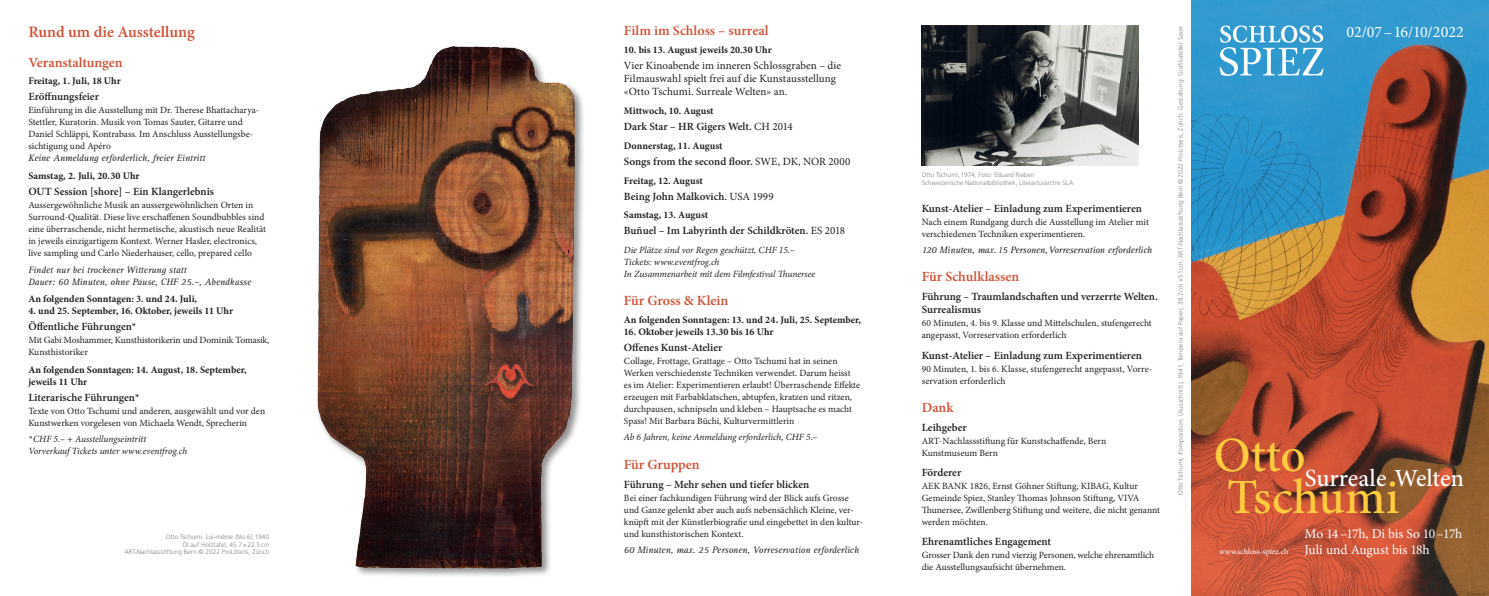
<style>
.page{position:relative;width:1489px;height:596px;background:#fff}
.page>*{position:absolute;margin:0;border:0;box-sizing:border-box;transform-origin:0 0}
.t1{font:500 49.2px/42.2px "Minion Pro";color:#fecc3e}
.t2{font:500 24.6px "Minion Pro";color:#fff}
.t3{font:600 16px "Minion Pro";color:#d35035}
.t4{font:16px "Minion Pro";color:#fff}
.t5{font:600 14px "Minion Pro";color:#d35035}
.t6{font:13.5px/16.2px "Minion Pro";letter-spacing:-.01em;color:#fff}
.t7{font:600 11px/13.2px "Minion Pro";letter-spacing:-.005em;color:#231f20}
.t8{font:11px/13.2px "Minion Pro";color:#231f20}
.t9{font:700 10px/12px "Minion Pro";color:#231f20}
.t10{font:9.5px/12px "Minion Pro";letter-spacing:-.005em;color:#231f20}
.t11{font:italic 9.5px/12px "Rotis Serif";color:#231f20}
.t12{font:italic 9.5px/12px "Minion Pro";letter-spacing:-.005em;color:#231f20}
.t13{font:8px "Minion Pro";color:#fff}
.t14{font:300 6.5px/7.8px "Frutiger";color:#808285}
.s1{font-style:italic}
.s2{font-weight:400}
</style>
<div class="page">
<img style="left:1191px;top:0;width:297px;height:595px">
<img style="left:317px;top:46px;width:266px;height:530px">
<svg style="left:1219px;top:25px;width:104px;height:51px"></svg>
<img style="left:921px;top:26px;width:217px;height:139px">
<h3 class="t3" style="left:28px;top:21px;width:168px">Rund um die Ausstellung</h3>
<h3 class="t5" style="left:28px;top:52px;width:96px">Veranstaltungen</h3>
<p class="t9" style="left:28px;top:75px;width:94px">Freitag, 1. Juli, 18 Uhr</p>
<p class="t7" style="left:28px;top:90px;width:72px">Eröffnungsfeier</p>
<p class="t10" style="left:28px;top:104px;width:232px">Einführung in die Ausstellung mit Dr. Therese Bhattacharya-Stettler, Kuratorin. Musik von Tomas Sauter, Gitarre und Daniel Schläppi, Kontrabass. Im Anschluss Ausstellungsbe&shy;sichtigung und Apéro</p>
<p class="t11" style="left:28px;top:152px;width:178px">Keine Anmeldung erforderlich, freier Eintritt</p>
<p class="t9" style="left:28px;top:170px;width:113px">Samstag, 2. Juli, 20.30 Uhr</p>
<p class="t7" style="left:28px;top:185px;width:187px">OUT Session [shore] – Ein Klangerlebnis</p>
<p class="t10" style="left:28px;top:199px;width:239px">Aussergewöhnliche Musik an aussergewöhnlichen Orten in Surround-Qualität. Diese live erschaffenen Soundbubbles sind eine überraschende, nicht hermetische, akustisch neue Realität in jeweils einzigartigem Kontext. Werner Hasler, electronics, live sampling und Carlo Niederhauser, cello, prepared cello</p>
<p class="t11" style="left:28px;top:263px;width:224px">Findet nur bei trockener Witterung statt<br>Dauer: 60 Minuten, ohne Pause, CHF 25.–, Abendkasse</p>
<p class="t9" style="left:28px;top:293px;width:170px">An folgenden Sonntagen: 3. und 24. Juli,</p>
<p class="t9" style="left:28px;top:305px;width:206px">4. und 25. September, 16. Oktober, jeweils 11 Uhr</p>
<p class="t7" style="left:28px;top:320px;width:109px">Öffentliche Führungen*</p>
<p class="t10" style="left:28px;top:334px;width:242px">Mit Gabi Moshammer, Kunsthistorikerin und Dominik Tomasik,<br>Kunsthistoriker</p>
<p class="t9" style="left:28px;top:363px;width:220px">An folgenden Sonntagen: 14. August, 18. September, jeweils 11 Uhr</p>
<p class="t7" style="left:28px;top:390px;width:113px">Literarische Führungen*</p>
<p class="t10" style="left:28px;top:405px;width:238px">Texte von Otto Tschumi und anderen, ausgewählt und vor den<br>Kunstwerken vorgelesen von Michaela Wendt, Sprecherin</p>
<p class="t12" style="left:28px;top:433px;width:160px">*CHF 5.– + Ausstellungseintritt<br>Vorverkauf Tickets unter www.eventfrog.ch</p>
<p class="t14" style="left:124px;top:532px;width:146px;text-align:right">Otto Tschumi, <span class="s1">Lui-même (No.6)</span>,1940<br>Öl auf Holztafel, 45.7×22.5cm<br>ART-Nachlassstiftung Bern © 2022 ProLitteris, Zürich</p>
<h3 class="t5" style="left:624px;top:21px;width:146px">Film im Schloss – surreal</h3>
<p class="t9" style="left:624px;top:44px;width:149px">10. bis 13. August jeweils 20.30 Uhr</p>
<p class="t8" style="left:624px;top:59px;width:219px">Vier Kinoabende im inneren Schlossgraben – die<br>Filmauswahl spielt frei auf die Kunstausstellung «Otto Tschumi. Surreale Welten» an.</p>
<p class="t9" style="left:624px;top:105px;width:91px">Mittwoch, 10. August</p>
<p class="t7" style="left:624px;top:120px;width:170px">Dark Star – HR Gigers Welt. <span class="s2">CH 2014</span></p>
<p class="t9" style="left:624px;top:139px;width:100px">Donnerstag, 11. August</p>
<p class="t7" style="left:624px;top:155px;width:228px">Songs from the second floor. <span class="s2">SWE, DK, NOR 2000</span></p>
<p class="t9" style="left:624px;top:174px;width:80px">Freitag, 12. August</p>
<p class="t7" style="left:624px;top:189px;width:151px">Being John Malkovich. <span class="s2">USA 1999</span></p>
<p class="t9" style="left:624px;top:209px;width:86px">Samstag, 13. August</p>
<p class="t7" style="left:624px;top:224px;width:223px">Buñuel – Im Labyrinth der Schildkröten. <span class="s2">ES 2018</span></p>
<p class="t12" style="left:624px;top:244px;width:193px">Die Plätze sind vor Regen geschützt, CHF 15.–<br>Tickets: www.eventfrog.ch<br>In Zusammenarbeit mit dem Filmfestival Thunersee</p>
<h3 class="t5" style="left:624px;top:291px;width:106px">Für Gross &amp; Klein</h3>
<p class="t9" style="left:624px;top:313px;width:239px">An folgenden Sonntagen: 13. und 24. Juli, 25. September,</p>
<p class="t9" style="left:624px;top:325px;width:151px">16. Oktober jeweils 13.30 bis 16 Uhr</p>
<p class="t7" style="left:624px;top:341px;width:100px">Offenes Kunst-Atelier</p>
<p class="t10" style="left:624px;top:355px;width:238px">Collage, Frottage, Grattage – Otto Tschumi hat in seinen Werken verschiedenste Techniken verwendet. Darum heisst es im Atelier: Experimentieren erlaubt! Überraschende Effekte erzeugen mit Farbabklatschen, abtupfen, kratzen und ritzen, durchpausen, schnipseln und kleben – Hauptsache es macht Spass! Mit Barbara Büchi, Kulturvermittlerin</p>
<p class="t12" style="left:624px;top:431px;width:195px">Ab 6 Jahren, keine Anmeldung erforderlich, CHF 5.–</p>
<h3 class="t5" style="left:624px;top:454px;width:77px">Für Gruppen</h3>
<p class="t7" style="left:624px;top:477px;width:187px">Führung – Mehr sehen und tiefer blicken</p>
<p class="t10" style="left:624px;top:491px;width:241px">Bei einer fachkundigen Führung wird der Blick aufs Grosse und Ganze gelenkt aber auch aufs nebensächlich Kleine, ver&shy;knüpft mit der Künstlerbiografie und eingebettet in den kultur&shy;und kunsthistorischen Kontext.</p>
<p class="t11" style="left:624px;top:543px;width:237px">60 Minuten, max. 25 Personen, Vorreservation erforderlich</p>
<p class="t14" style="left:921px;top:171px;width:153px">Otto Tschumi,1974, Foto: Eduard Rieben<br>Schweizerische Nationalbibliothek, Literarturarchiv SLA</p>
<p class="t7" style="left:921px;top:201px;width:222px">Kunst-Atelier – Einladung zum Experimentieren</p>
<p class="t10" style="left:921px;top:215px;width:229px">Nach einem Rundgang durch die Ausstellung im Atelier mit verschiedenen Techniken experimentieren.</p>
<p class="t11" style="left:921px;top:244px;width:232px">120 Minuten, max.15 Personen,Vorreservation erforderlich</p>
<h3 class="t5" style="left:921px;top:267px;width:99px">Für Schulklassen</h3>
<p class="t7" style="left:921px;top:289px;width:237px">Führung – Traumlandschaften und verzerrte Welten.<br>Surrealismus</p>
<p class="t10" style="left:921px;top:317px;width:231px">60 Minuten, 4. bis 9. Klasse und Mittelschulen, stufengerecht angepasst, Vorreservation erforderlich</p>
<p class="t7" style="left:921px;top:348px;width:222px">Kunst-Atelier – Einladung zum Experimentieren</p>
<p class="t10" style="left:921px;top:362px;width:232px">90 Minuten, 1. bis 6. Klasse, stufengerecht angepasst, Vorre&shy;servation erforderlich</p>
<h3 class="t5" style="left:921px;top:397px;width:33px">Dank</h3>
<p class="t7" style="left:921px;top:420px;width:47px">Leihgeber</p>
<p class="t10" style="left:921px;top:434px;width:186px">ART-Nachlassstiftung für Kunstschaffende, Bern<br>Kunstmuseum Bern</p>
<p class="t7" style="left:921px;top:465px;width:41px">Förderer</p>
<p class="t10" style="left:921px;top:479px;width:240px">AEK BANK 1826, Ernst Göhner Stiftung, KIBAG, Kultur Gemeinde Spiez, Stanley Thomas Johnson Stiftung, VIVA Thunersee, Zwillenberg Stiftung und weitere, die nicht genannt werden möchten.</p>
<p class="t7" style="left:921px;top:535px;width:131px">Ehrenamtliches Engagement</p>
<p class="t10" style="left:921px;top:549px;width:234px">Grosser Dank den rund vierzig Personen, welche ehrenamtlich die Ausstellungsaufsicht übernehmen.</p>
<p class="t14" style="left:1176px;top:494px;width:470px;rotate:-90deg">Otto Tschumi, <span class="s1">Komposition</span>, (Ausschnitt), 1941, Tempera auf Papier, 38.7cm×51cm, ART-Nachlassstiftung Bern ©2022 ProLitteris, Zürich. Gestaltung: Grafikatelier Saxer</p>
<h3 class="t4" style="left:1346px;top:21px;width:119px">02/07–16/10/2022</h3>
<h1 class="t1" style="left:1213px;top:433px;width:187px">Otto<br>Tschumi</h1>
<h2 class="t2" style="left:1304px;top:461px;width:161px">Surreale Welten</h2>
<p class="t13" style="left:1219px;top:546px;width:70px">www.schloss-spiez.ch</p>
<h3 class="t6" style="left:1304px;top:525px;width:159px">Mo 14–17h, Di bis So 10–17h<br>Juli und August bis 18h</h3>
</div>
